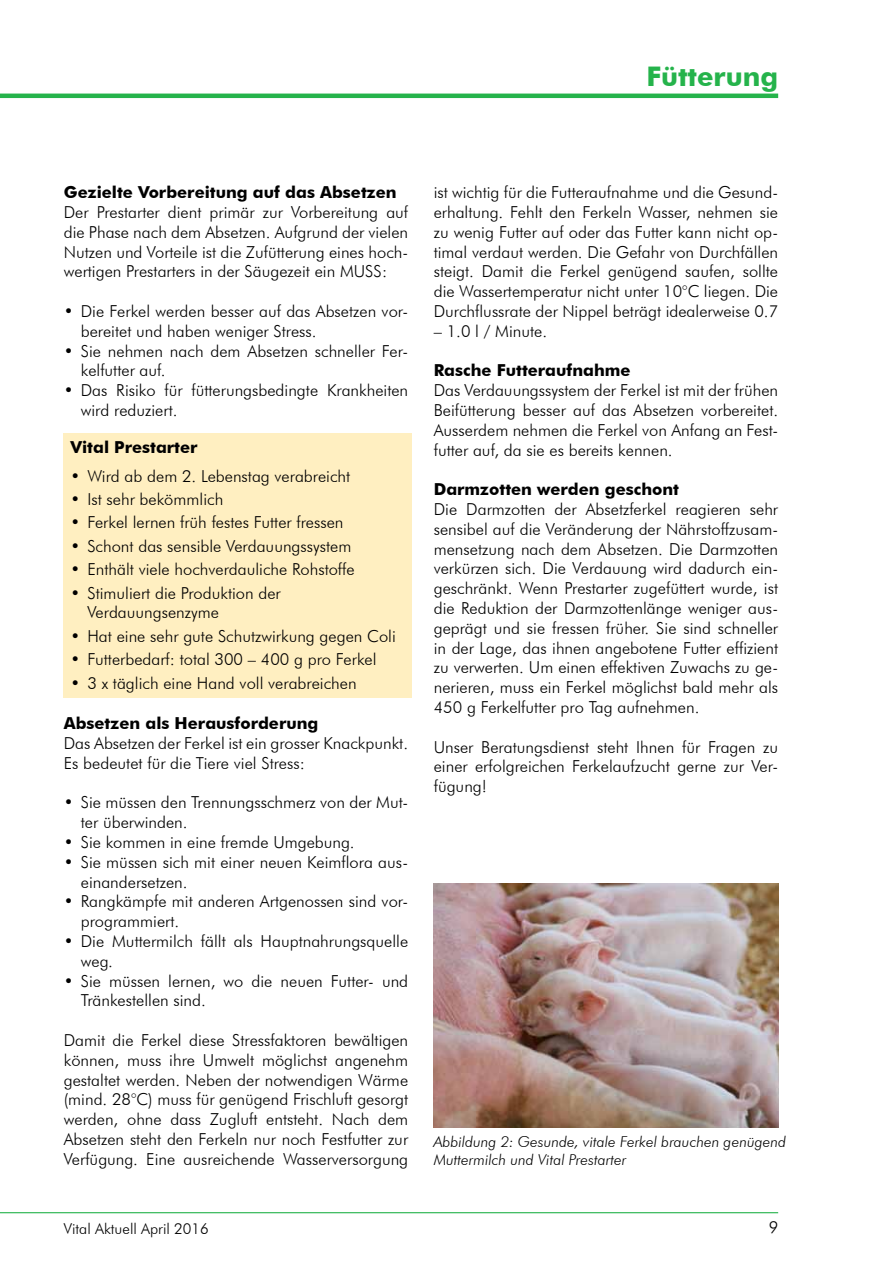
<style>
.page{position:relative;width:893px;height:1263px;background:#fff}
.page>*{position:absolute;margin:0;border:0;box-sizing:border-box;transform-origin:0 0}
.t1{font:700 27px "Futura BT";color:#25b34b}
.t2{font:300 16.5px/19.8px "Futura BT";color:#000}
.t3{font:700 16.5px "Futura BT";color:#000}
.t4{font:italic 300 15px/18px "Futura BT";color:#000}
.t5{font:300 15px "Futura BT";color:#000}
</style>
<div class="page">
<hr style="left:0;top:1212px;width:778px;height:1px;background:#25b34b">
<hr style="left:0;top:94px;width:778px;height:4px;background:#25b34b">
<div style="left:64px;top:434px;width:348px;height:264px;background:#ffefc1"></div>
<img style="left:434px;top:884px;width:344px;height:244px">
<h1 class="t1" style="left:646px;top:60px;width:133px">Fütterung</h1>
<p class="t3" style="left:64px;top:182px;width:334px">Gezielte Vorbereitung auf das Absetzen</p>
<p class="t2" style="left:64px;top:202px;width:346px;text-align:justify">Der Prestarter dient primär zur Vorbereitung auf die Phase nach dem Absetzen. Aufgrund der vielen Nutzen und Vorteile ist die Zufütterung eines hoch&shy;wertigen Prestarters in der Säugezeit ein MUSS:</p>
<p class="t2" style="left:81px;top:301px;width:329px;text-indent:-17px">• Die Ferkel werden besser auf das Absetzen vor&shy;bereitet und haben weniger Stress.</p>
<p class="t2" style="left:81px;top:341px;width:329px;text-indent:-17px">• Sie nehmen nach dem Absetzen schneller Fer&shy;kelfutter auf.</p>
<p class="t2" style="left:81px;top:380px;width:329px;text-indent:-17px">• Das Risiko für fütterungsbedingte Krankheiten wird reduziert.</p>
<p class="t3" style="left:70px;top:437px;width:129px">Vital Prestarter</p>
<p class="t2" style="left:70px;top:466px;width:281px">• Wird ab dem 2. Lebenstag verabreicht</p>
<p class="t2" style="left:70px;top:489px;width:154px">• Ist sehr bekömmlich</p>
<p class="t2" style="left:70px;top:512px;width:275px">• Ferkel lernen früh festes Futter fressen</p>
<p class="t2" style="left:70px;top:536px;width:282px">• Schont das sensible Verdauungssystem</p>
<p class="t2" style="left:70px;top:559px;width:286px">• Enthält viele hochverdauliche Rohstoffe</p>
<p class="t2" style="left:87px;top:583px;width:195px;text-indent:-17px">• Stimuliert die Produktion der<br>Verdauungsenzyme</p>
<p class="t2" style="left:70px;top:626px;width:327px">• Hat eine sehr gute Schutzwirkung gegen Coli</p>
<p class="t2" style="left:70px;top:649px;width:308px">• Futterbedarf: total 300 – 400 g pro Ferkel</p>
<p class="t2" style="left:70px;top:673px;width:288px">• 3 x täglich eine Hand voll verabreichen</p>
<p class="t3" style="left:64px;top:713px;width:256px">Absetzen als Herausforderung</p>
<p class="t2" style="left:64px;top:733px;width:346px">Das Absetzen der Ferkel ist ein grosser Knackpunkt.<br>Es bedeutet für die Tiere viel Stress:</p>
<p class="t2" style="left:81px;top:792px;width:329px;text-indent:-17px">• Sie müssen den Trennungsschmerz von der Mut&shy;ter überwinden.</p>
<p class="t2" style="left:64px;top:832px;width:292px">• Sie kommen in eine fremde Umgebung.</p>
<p class="t2" style="left:81px;top:852px;width:329px;text-indent:-17px">• Sie müssen sich mit einer neuen Keimflora aus&shy;einandersetzen.</p>
<p class="t2" style="left:81px;top:891px;width:329px;text-indent:-17px">• Rangkämpfe mit anderen Artgenossen sind vor&shy;programmiert.</p>
<p class="t2" style="left:81px;top:931px;width:329px;text-indent:-17px">• Die Muttermilch fällt als Hauptnahrungsquelle weg.</p>
<p class="t2" style="left:81px;top:970px;width:329px;text-indent:-17px">• Sie müssen lernen, wo die neuen Futter- und<br>Tränkestellen sind.</p>
<p class="t2" style="left:64px;top:1030px;width:346px;text-align:justify">Damit die Ferkel diese Stressfaktoren bewältigen können, muss ihre Umwelt möglichst angenehm gestaltet werden. Neben der notwendigen Wärme (mind. 28°C) muss für genügend Frischluft gesorgt werden, ohne dass Zugluft entsteht. Nach dem Absetzen steht den Ferkeln nur noch Festfutter zur Verfügung. Eine ausreichende Wasserversorgung</p>
<p class="t2" style="left:434px;top:182px;width:346px;text-align:justify">ist wichtig für die Futteraufnahme und die Gesund&shy;erhaltung. Fehlt den Ferkeln Wasser, nehmen sie zu wenig Futter auf oder das Futter kann nicht op&shy;timal verdaut werden. Die Gefahr von Durchfällen steigt. Damit die Ferkel genügend saufen, sollte die Wassertemperatur nicht unter 10°C liegen. Die Durchflussrate der Nippel beträgt idealerweise 0.7</p>
<p class="t2" style="left:434px;top:321px;width:115px">– 1.0 l / Minute.</p>
<p class="t3" style="left:434px;top:361px;width:198px">Rasche Futteraufnahme</p>
<p class="t2" style="left:434px;top:380px;width:346px;text-align:justify">Das Verdauungssystem der Ferkel ist mit der frühen Beifütterung besser auf das Absetzen vorbereitet.<br>Ausserdem nehmen die Ferkel von Anfang an Fest&shy;futter auf, da sie es bereits kennen.</p>
<p class="t3" style="left:434px;top:479px;width:247px">Darmzotten werden geschont</p>
<p class="t2" style="left:434px;top:499px;width:346px;text-align:justify">Die Darmzotten der Absetzferkel reagieren sehr sensibel auf die Veränderung der Nährstoffzusam&shy;mensetzung nach dem Absetzen. Die Darmzotten verkürzen sich. Die Verdauung wird dadurch ein&shy;geschränkt. Wenn Prestarter zugefüttert wurde, ist die Reduktion der Darmzottenlänge weniger aus&shy;geprägt und sie fressen früher. Sie sind schneller in der Lage, das ihnen angebotene Futter effizient zu verwerten. Um einen effektiven Zuwachs zu ge&shy;nerieren, muss ein Ferkel möglichst bald mehr als 450 g Ferkelfutter pro Tag aufnehmen.</p>
<p class="t2" style="left:434px;top:737px;width:346px;text-align:justify">Unser Beratungsdienst steht Ihnen für Fragen zu einer erfolgreichen Ferkelaufzucht gerne zur Ver&shy;fügung!</p>
<p class="t4" style="left:434px;top:1132px;width:354px">Abbildung 2: Gesunde, vitale Ferkel brauchen genügend<br>Muttermilch und Vital Prestarter</p>
<p class="t5" style="left:64px;top:1220px;width:147px">Vital Aktuell April 2016</p>
<p class="t2" style="left:769px;top:1217px;width:11px">9</p>
</div>
